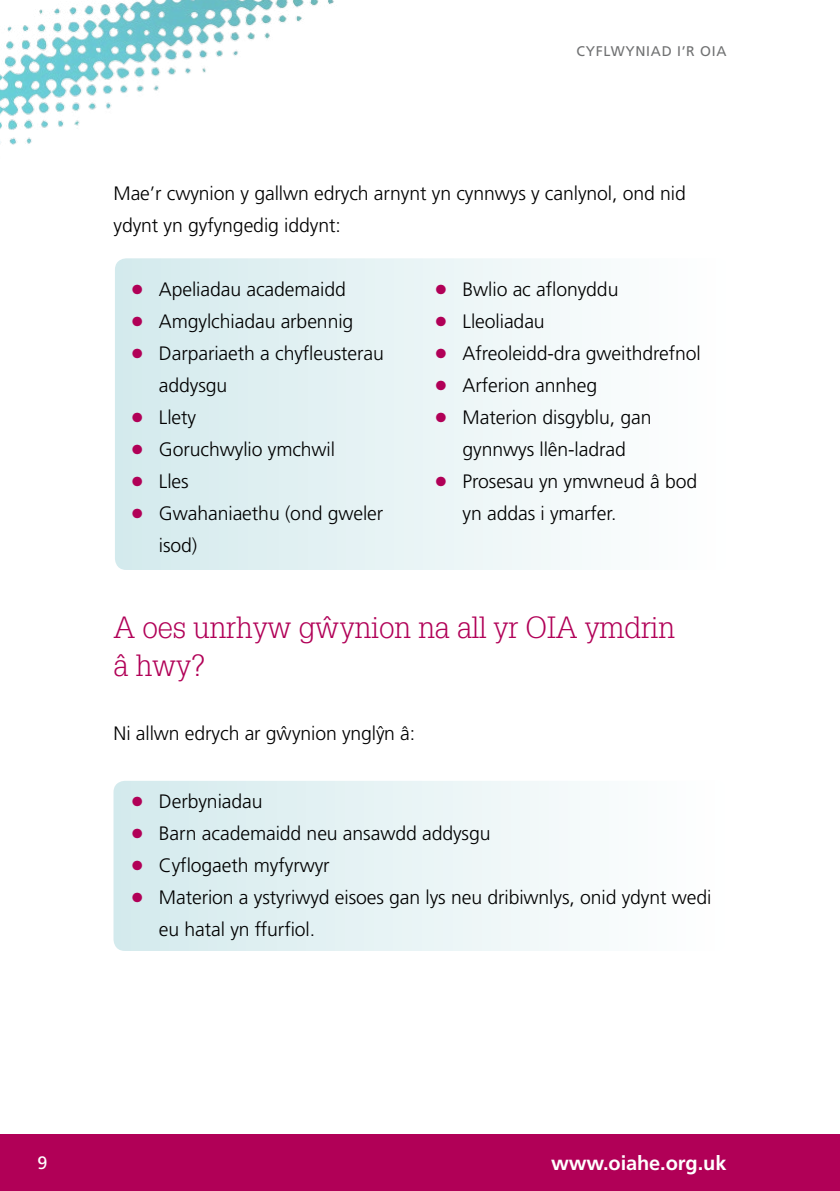
<style>
.page{position:relative;width:840px;height:1191px;background:#fff}
.page>*{position:absolute;margin:0;border:0;box-sizing:border-box;transform-origin:0 0}
.t1{font:300 30px/38px "Glypha";letter-spacing:-.005em;color:#b10057}
.t2{font:700 20px "Frutiger";letter-spacing:-.005em;color:#fff}
.t3{font:300 19.4px/32px "Frutiger";letter-spacing:-.005em;color:#000}
.t4{font:18px "Frutiger";color:#fff}
.t5{font:14px "Frutiger";letter-spacing:.05em;color:#707172}
.s1{font-weight:700;font-size:27.4px;color:#b10057}
</style>
<div class="page">
<img style="left:0;top:0;width:334px;height:145px">
<div style="left:0;top:1134px;width:839px;height:57px;background:#b10057"></div>
<svg style="left:113px;top:781px;width:467px;height:170px"></svg>
<svg style="left:115px;top:258px;width:467px;height:312px"></svg>
<p class="t5" style="left:576px;top:43px;width:151px">CYFLWYNIAD I’R OIA</p>
<p class="t3" style="left:113px;top:178px;width:573px">Mae’r cwynion y gallwn edrych arnynt yn cynnwys y canlynol, ond nid ydynt yn gyfyngedig iddynt:</p>
<p class="t3" style="left:130px;top:274px;width:217px"><span class="s1">•</span> Apeliadau academaidd</p>
<p class="t3" style="left:130px;top:306px;width:224px"><span class="s1">•</span> Amgylchiadau arbennig</p>
<p class="t3" style="left:159px;top:338px;width:226px;text-indent:-28px"><span class="s1">•</span> Darpariaeth a chyfleusterau addysgu</p>
<p class="t3" style="left:130px;top:402px;width:67px"><span class="s1">•</span> Llety</p>
<p class="t3" style="left:130px;top:434px;width:206px"><span class="s1">•</span> Goruchwylio ymchwil</p>
<p class="t3" style="left:130px;top:466px;width:60px"><span class="s1">•</span> Lles</p>
<p class="t3" style="left:159px;top:498px;width:226px;text-indent:-28px"><span class="s1">•</span> Gwahaniaethu (ond gweler isod)</p>
<p class="t3" style="left:434px;top:274px;width:186px"><span class="s1">•</span> Bwlio ac aflonyddu</p>
<p class="t3" style="left:434px;top:306px;width:112px"><span class="s1">•</span> Lleoliadau</p>
<p class="t3" style="left:434px;top:338px;width:268px"><span class="s1">•</span> Afreoleidd-dra gweithdrefnol</p>
<p class="t3" style="left:434px;top:370px;width:164px"><span class="s1">•</span> Arferion annheg</p>
<p class="t3" style="left:434px;top:402px;width:219px;text-align:center"><span class="s1">•</span> Materion disgyblu, gan gynnwys llên-ladrad</p>
<p class="t3" style="left:462px;top:466px;width:236px;text-indent:-28px"><span class="s1">•</span> Prosesau yn ymwneud â bod yn addas i ymarfer.</p>
<h1 class="t1" style="left:113px;top:609px;width:563px">A oes unrhyw gwˆ ynion na all yr OIA ymdrin â hwy?</h1>
<p class="t3" style="left:113px;top:718px;width:303px">Ni allwn edrych ar gwˆ ynion ynglyˆn â:</p>
<p class="t3" style="left:130px;top:786px;width:133px"><span class="s1">•</span> Derbyniadau</p>
<p class="t3" style="left:130px;top:818px;width:361px"><span class="s1">•</span> Barn academaidd neu ansawdd addysgu</p>
<p class="t3" style="left:130px;top:850px;width:201px"><span class="s1">•</span> Cyflogaeth myfyrwyr</p>
<p class="t3" style="left:159px;top:882px;width:553px;text-indent:-28px"><span class="s1">•</span> Materion a ystyriwyd eisoes gan lys neu dribiwnlys, onid ydynt wedi eu hatal yn ffurfiol.</p>
<p class="t4" style="left:38px;top:1152px;width:12px">9</p>
<p class="t2" style="left:550px;top:1151px;width:177px">www.oiahe.org.uk</p>
</div>
